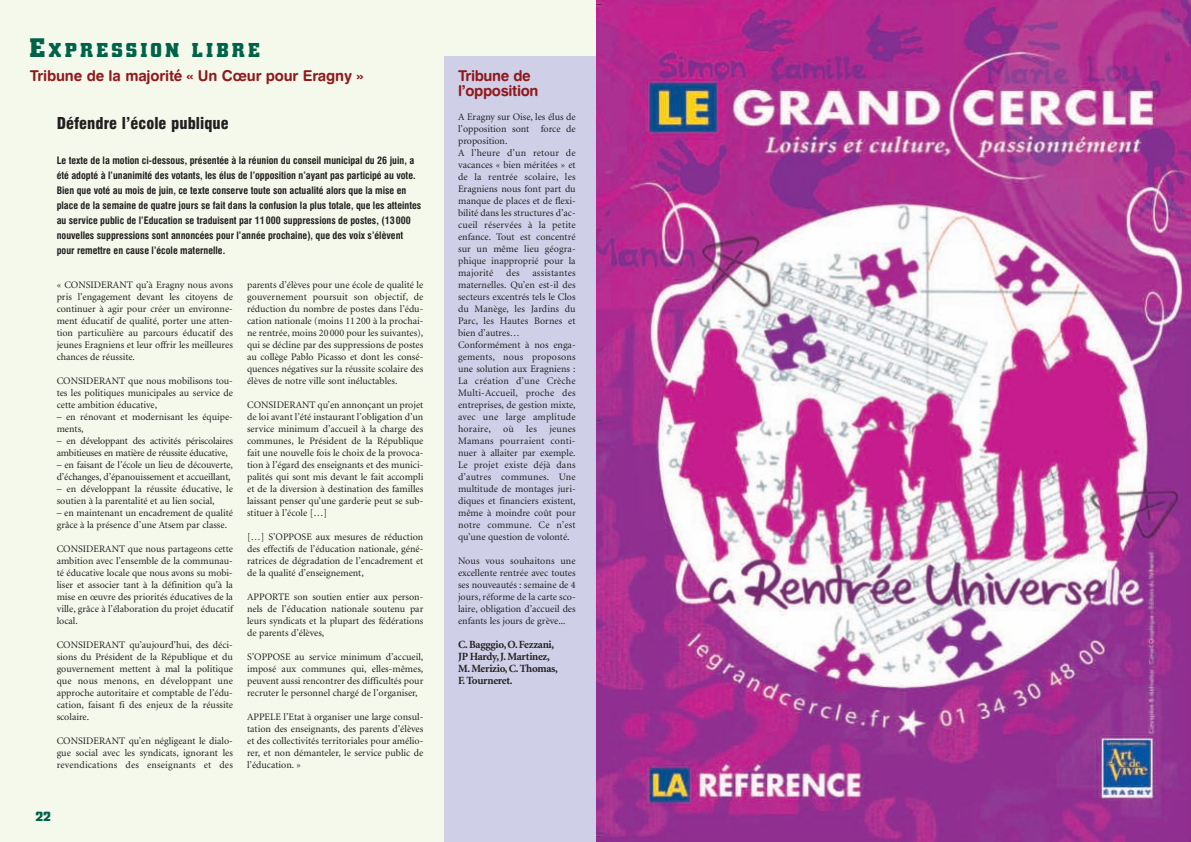
<style>
.page{position:relative;width:1191px;height:842px;background:#fff}
.page>*{position:absolute;margin:0;border:0;box-sizing:border-box;transform-origin:0 0}
.t1{font:700 18px "Civic";letter-spacing:.17em;color:#006248}
.t2{font:900 condensed 16px "Swiss 721 BT";color:#231f20}
.t3{font:15px/15px "Swiss 721 BT Bold Rounded";letter-spacing:-.01em;color:#91191b}
.t4{font:700 12px "Civic";color:#006248}
.t5{font:700 11px/12px "Minion";letter-spacing:-.025em;color:#231f20}
.t6{font:10px/12px "Minion";color:#231f20;text-align:justify}
.t7{font:700 condensed 10px/15px "Swiss 721 BT";color:#231f20}
.t8{font:10px/12px "Minion";letter-spacing:-.02em;color:#231f20}
.s1{font-size:24px}
</style>
<div class="page">
<img style="left:595px;top:0;width:596px;height:842px">
<div style="left:0;top:0;width:595px;height:842px;background:#f4f9eb"></div>
<div style="left:444px;top:57px;width:151px;height:785px;background:#cfd0e8"></div>
<h1 class="t1" style="left:29px;top:40px;width:232px"><span class="s1">E</span>XPRESSION LIBRE</h1>
<h3 class="t3" style="left:30px;top:70px;width:335px">Tribune de la majorité « Un Cœur pour Eragny »</h3>
<h3 class="t3" style="left:458px;top:69px;width:82px">Tribune de l’opposition</h3>
<h2 class="t2" style="left:57px;top:117px;width:174px">Défendre l’école publique</h2>
<p class="t7" style="left:57px;top:154px;width:366px">Le texte de la motion ci-dessous, présentée à la réunion du conseil municipal du 26 juin, a été adopté à l’unanimité des votants, les élus de l’opposition n’ayant pas participé au vote.<br>Bien que voté au mois de juin, ce texte conserve toute son actualité alors que la mise en place de la semaine de quatre jours se fait dans la confusion la plus totale, que les atteintes au service public de l’Education se traduisent par 11 000 suppressions de postes, (13 000 nouvelles suppressions sont annoncées pour l’année prochaine), que des voix s’élèvent pour remettre en cause l’école maternelle.</p>
<p class="t6" style="left:57px;top:280px;width:178px">« CONSIDERANT qu’à Eragny nous avons pris l’engagement devant les citoyens de continuer à agir pour créer un environne&shy;ment éducatif de qualité, porter une atten&shy;tion particulière au parcours éducatif des jeunes Eragniens et leur offrir les meilleures chances de réussite.</p>
<p class="t6" style="left:57px;top:376px;width:178px">CONSIDERANT que nous mobilisons tou&shy;tes les politiques municipales au service de cette ambition éducative,</p>
<p class="t6" style="left:57px;top:412px;width:178px">– en rénovant et modernisant les équipe&shy;ments,</p>
<p class="t8" style="left:57px;top:436px;width:178px">– en développant des activités périscolaires ambitieuses en matière de réussite éducative,</p>
<p class="t6" style="left:57px;top:460px;width:178px">– en faisant de l’école un lieu de découverte, d’échanges, d’épanouissement et accueillant,</p>
<p class="t6" style="left:57px;top:484px;width:178px">– en développant la réussite éducative, le soutien à la parentalité et au lien social,</p>
<p class="t6" style="left:57px;top:508px;width:178px">– en maintenant un encadrement de qualité grâce à la présence d’une Atsem par classe.</p>
<p class="t6" style="left:57px;top:544px;width:178px">CONSIDERANT que nous partageons cette ambition avec l’ensemble de la communau&shy;té éducative locale que nous avons su mobi&shy;liser et associer tant à la définition qu’à la mise en œuvre des priorités éducatives de la ville, grâce à l’élaboration du projet éducatif local.</p>
<p class="t6" style="left:57px;top:640px;width:178px">CONSIDERANT qu’aujourd’hui, des déci&shy;sions du Président de la République et du gouvernement mettent à mal la politique que nous menons, en développant une approche autoritaire et comptable de l’édu&shy;cation, faisant fi des enjeux de la réussite scolaire.</p>
<p class="t6" style="left:57px;top:736px;width:178px">CONSIDERANT qu’en négligeant le dialo&shy;gue social avec les syndicats, ignorant les revendications des enseignants et des</p>
<p class="t6" style="left:247px;top:280px;width:178px">parents d’élèves pour une école de qualité le gouvernement poursuit son objectif, de réduction du nombre de postes dans l’édu&shy;cation nationale (moins 11 200 à la prochai&shy;ne rentrée, moins 20 000 pour les suivantes), qui se décline par des suppressions de postes au collège Pablo Picasso et dont les consé&shy;quences négatives sur la réussite scolaire des élèves de notre ville sont inéluctables.</p>
<p class="t6" style="left:247px;top:400px;width:178px">CONSIDERANT qu’en annonçant un projet de loi avant l’été instaurant l’obligation d’un service minimum d’accueil à la charge des communes, le Président de la République fait une nouvelle fois le choix de la provoca&shy;tion à l’égard des enseignants et des munici&shy;palités qui sont mis devant le fait accompli et de la diversion à destination des familles laissant penser qu’une garderie peut se sub&shy;stituer à l’école […]</p>
<p class="t6" style="left:247px;top:532px;width:178px">[…] S’OPPOSE aux mesures de réduction des effectifs de l’éducation nationale, géné&shy;ratrices de dégradation de l’encadrement et de la qualité d’enseignement,</p>
<p class="t6" style="left:247px;top:592px;width:178px">APPORTE son soutien entier aux person&shy;nels de l’éducation nationale soutenu par leurs syndicats et la plupart des fédérations de parents d’élèves,</p>
<p class="t6" style="left:247px;top:652px;width:178px">S’OPPOSE au service minimum d’accueil, imposé aux communes qui, elles-mêmes, peuvent aussi rencontrer des difficultés pour recruter le personnel chargé de l’organiser,</p>
<p class="t6" style="left:247px;top:712px;width:178px">APPELE l’Etat à organiser une large consul&shy;tation des enseignants, des parents d’élèves et des collectivités territoriales pour amélio&shy;rer, et non démanteler, le service public de l’éducation. »</p>
<p class="t4" style="left:35px;top:810px;width:17px">22</p>
<p class="t6" style="left:458px;top:112px;width:119px;text-align:left">A Eragny sur Oise, les élus de l’opposition sont force de proposition.<br>A l’heure d’un retour de vacances « bien méritées » et de la rentrée scolaire, les<br>Eragniens nous font part du manque de places et de flexi&shy;bilité dans les structures d’ac&shy;cueil réservées à la petite enfance. Tout est concentré sur un même lieu géogra&shy;phique inapproprié pour la majorité</p>
<p class="t6" style="left:506px;top:268px;width:15px">des</p>
<p class="t6" style="left:458px;top:268px;width:119px;text-align:left;text-indent:74px">assistantes maternelles. Qu’en est-il des secteurs excentrés tels le Clos du Manège, les Jardins du<br>Parc, les Hautes Bornes et bien d’autres…<br>Conformément à nos enga&shy;gements, nous proposons une solution aux Eragniens :<br>La création d’une Crèche<br>Multi-Accueil, proche des entreprises, de gestion mixte, avec une large amplitude horaire, où les jeunes<br>Mamans pourraient conti&shy;nuer à allaiter par exemple.<br>Le projet existe déjà dans d’autres communes. Une multitude de montages juri&shy;diques et financiers existent, même à moindre coût pour notre commune. Ce n’est qu’une question de volonté.</p>
<p class="t6" style="left:458px;top:556px;width:119px">Nous vous souhaitons une excellente rentrée avec toutes ses nouveautés : semaine de 4 jours, réforme de la carte sco&shy;laire, obligation d’accueil des enfants les jours de grève...</p>
<p class="t5" style="left:458px;top:639px;width:101px">C.Bagggio, O. Fezzani,<br>JP Hardy, J. Martinez,<br>M. Merizio, C. Thomas,<br>F.Tourneret.</p>
</div>
